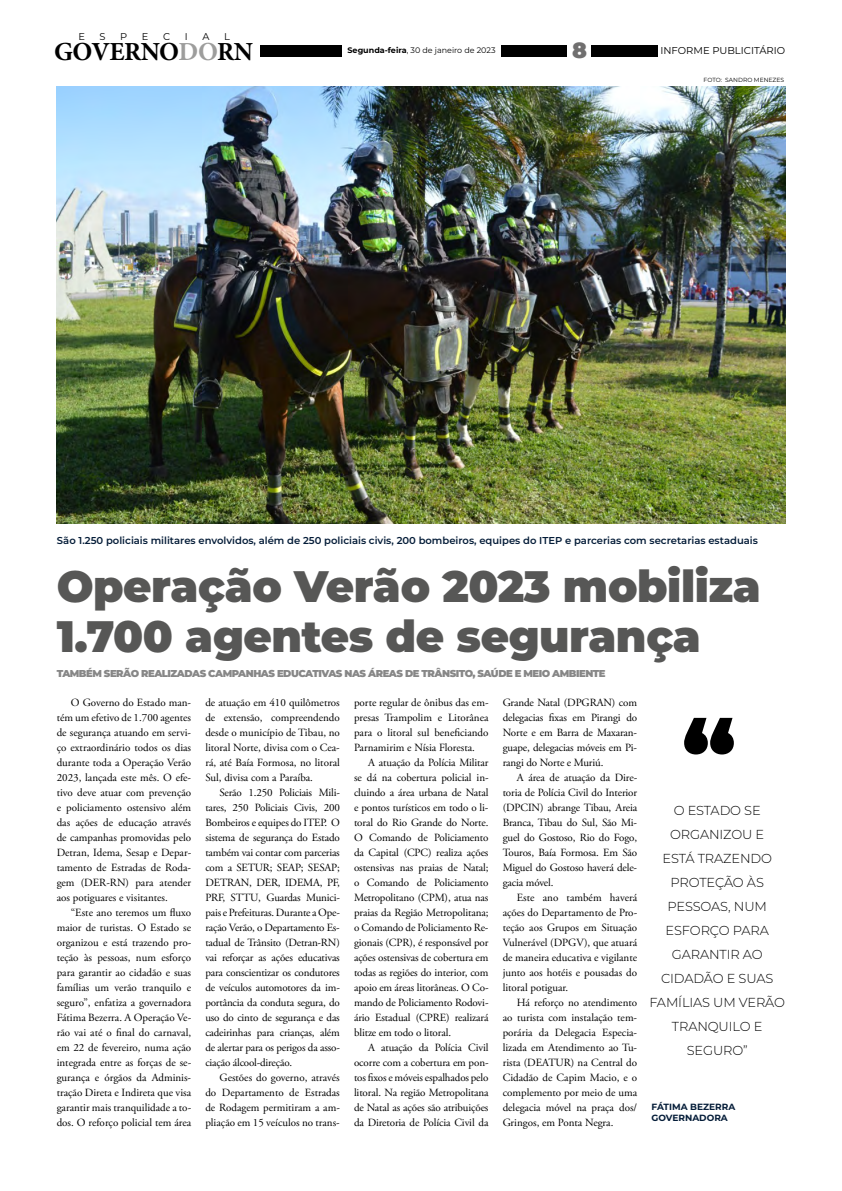
<style>
.page{position:relative;width:842px;height:1191px;background:#fff}
.page>*{position:absolute;margin:0;border:0;box-sizing:border-box;transform-origin:0 0}
.t1{font:900 89.7px "Montserrat";color:#000}
.t2{font:900 44px/50px "Montserrat";letter-spacing:-.01em;color:#575756}
.t3{font:700 26.1px "Minion Pro";letter-spacing:-.02em;color:#000}
.t4{font:900 22px "Montserrat";color:#706f6f}
.t5{font:300 13px/24px "Montserrat";letter-spacing:-.01em;color:#000;text-align:center}
.t6{font:11px/15px "Adobe Garamond Pro";color:#000;text-align:justify}
.t7{font:600 10px "Montserrat";color:#041c38}
.t8{font:900 10px "Montserrat";letter-spacing:-.05em;color:#878787}
.t9{font:10px "Montserrat";color:#000}
.t10{font:9.8px "Montserrat";color:#000}
.t11{font:700 9px/10.8px "Montserrat";color:#041c38}
.t12{font:8px "Montserrat";color:#000}
.t13{font:6px "Montserrat";color:#000}
.s1{color:#9d9d9c}
.s2{font-weight:700}
</style>
<div class="page">
<div style="left:261px;top:45px;width:81px;height:12px;background:#000"></div>
<div style="left:501px;top:45px;width:157px;height:12px;background:#000"></div>
<div style="left:568px;top:37px;width:23px;height:22px;background:#fff"></div>
<img style="left:57px;top:86px;width:728px;height:437px">
<p class="t10" style="left:78px;top:30px;width:8px">E</p>
<p class="t10" style="left:100px;top:30px;width:8px">S</p>
<p class="t10" style="left:120px;top:30px;width:9px">P</p>
<p class="t10" style="left:142px;top:30px;width:8px">E</p>
<p class="t10" style="left:163px;top:30px;width:9px">C</p>
<p class="t10" style="left:185px;top:30px;width:4px">I</p>
<p class="t10" style="left:202px;top:30px;width:9px">A</p>
<p class="t10" style="left:224px;top:30px;width:7px">L</p>
<h3 class="t4" style="left:572px;top:34px;width:16px">8</h3>
<h3 class="t3" style="left:54px;top:33px;width:201px">GOVERNO<span class="s1">DO</span>RN</h3>
<p class="t12" style="left:348px;top:45px;width:149px"><span class="s2">Segunda-feira</span>, 30 de janeiro de 2023</p>
<p class="t9" style="left:660px;top:44px;width:126px">INFORME PUBLICITÁRIO</p>
<p class="t13" style="left:704px;top:76px;width:82px">FOTO: SANDRO MENEZES</p>
<p class="t7" style="left:57px;top:533px;width:702px">São 1.250 policiais militares envolvidos, além de 250 policiais civis, 200 bombeiros, equipes do ITEP e parcerias com secretarias estaduais</p>
<h2 class="t2" style="left:57px;top:558px;width:706px">Operação Verão 2023 mobiliza<br>1.700 agentes de segurança</h2>
<p class="t6" style="left:57px;top:695px;width:136px;text-indent:14px">O Governo do Estado man&shy;tém um efetivo de 1.700 agentes de segurança atuando em servi&shy;ço extraordinário todos os dias durante toda a Operação Verão 2023, lançada este mês. O efe&shy;tivo deve atuar com prevenção e policiamento ostensivo além das ações de educação através de campanhas promovidas pelo Detran, Idema, Sesap e Depar&shy;tamento de Estradas de Roda&shy;gem (DER-RN) para atender aos potiguares e visitantes.</p>
<p class="t6" style="left:57px;top:905px;width:136px;text-indent:14px">“Este ano teremos um fluxo maior de turistas. O Estado se organizou e está trazendo pro&shy;teção às pessoas, num esforço para garantir ao cidadão e suas famílias um verão tranquilo e seguro”, enfatiza a governadora Fátima Bezerra. A Operação Ve&shy;rão vai até o final do carnaval, em 22 de fevereiro, numa ação integrada entre as forças de se&shy;gurança e órgãos da Adminis&shy;tração Direta e Indireta que visa garantir mais tranquilidade a to&shy;dos. O reforço policial tem área</p>
<p class="t8" style="left:57px;top:666px;width:550px">TAMBÉM SERÃO REALIZADAS CAMPANHAS EDUCATIVAS NAS ÁREAS DE TRÂNSITO, SAÚDE E MEIO AMBIENTE</p>
<p class="t6" style="left:205px;top:695px;width:136px">de atuação em 410 quilômetros de extensão, compreendendo desde o município de Tibau, no litoral Norte, divisa com o Cea&shy;rá, até Baía Formosa, no litoral Sul, divisa com a Paraíba.</p>
<p class="t6" style="left:205px;top:785px;width:136px;text-indent:14px">Serão 1.250 Policiais Mili&shy;tares, 250 Policiais Civis, 200<br>Bombeiros e equipes do ITEP. O sistema de segurança do Estado também vai contar com parcerias com a SETUR; SEAP; SESAP; DETRAN, DER, IDEMA, PF, PRF, STTU, Guardas Munici&shy;pais e Prefeituras. Durante a Ope&shy;ração Verão, o Departamento Es&shy;tadual de Trânsito (Detran-RN) vai reforçar as ações educativas para conscientizar os condutores de veículos automotores da im&shy;portância da conduta segura, do uso do cinto de segurança e das cadeirinhas para crianças, além de alertar para os perigos da asso&shy;ciação álcool-direção.</p>
<p class="t6" style="left:205px;top:1070px;width:136px;text-indent:14px">Gestões do governo, através do Departamento de Estradas de Rodagem permitiram a am&shy;pliação em 15 veículos no trans-</p>
<p class="t6" style="left:354px;top:695px;width:136px">porte regular de ônibus das em&shy;presas Trampolim e Litorânea para o litoral sul beneficiando Parnamirim e Nísia Floresta.</p>
<p class="t6" style="left:354px;top:755px;width:136px;text-indent:14px">A atuação da Polícia Militar se dá na cobertura policial in&shy;cluindo a área urbana de Natal e pontos turísticos em todo o li&shy;toral do Rio Grande do Norte.<br>O Comando de Policiamento da Capital (CPC) realiza ações ostensivas nas praias de Natal; o Comando de Policiamento Metropolitano (CPM), atua nas praias da Região Metropolitana; o Comando de Policiamento Re&shy;gionais (CPR), é responsável por ações ostensivas de cobertura em todas as regiões do interior, com apoio em áreas litorâneas. O Co&shy;mando de Policiamento Rodovi&shy;ário Estadual (CPRE) realizará blitze em todo o litoral.</p>
<p class="t6" style="left:354px;top:1040px;width:136px;text-indent:14px">A atuação da Polícia Civil ocorre com a cobertura em pon&shy;tos fixos e móveis espalhados pelo litoral. Na região Metropolitana de Natal as ações são atribuições da Diretoria de Polícia Civil da</p>
<p class="t6" style="left:503px;top:695px;width:136px">Grande Natal (DPGRAN) com delegacias fixas em Pirangi do Norte e em Barra de Maxaran&shy;guape, delegacias móveis em Pi&shy;rangi do Norte e Muriú.</p>
<p class="t6" style="left:503px;top:770px;width:136px;text-indent:14px">A área de atuação da Dire&shy;toria de Polícia Civil do Interior (DPCIN) abrange Tibau, Areia Branca, Tibau do Sul, São Mi&shy;guel do Gostoso, Rio do Fogo, Touros, Baía Formosa. Em São Miguel do Gostoso haverá dele&shy;gacia móvel.</p>
<p class="t6" style="left:503px;top:890px;width:136px;text-indent:14px">Este ano também haverá ações do Departamento de Pro&shy;teção aos Grupos em Situação Vulnerável (DPGV), que atuará de maneira educativa e vigilante junto aos hotéis e pousadas do litoral potiguar.</p>
<p class="t6" style="left:503px;top:995px;width:136px;text-indent:14px">Há reforço no atendimento ao turista com instalação tem&shy;porária da Delegacia Especia&shy;lizada em Atendimento ao Tu&shy;rista (DEATUR) na Central do Cidadão de Capim Macio, e o complemento por meio de uma delegacia móvel na praça dos/ Gringos, em Ponta Negra.</p>
<h1 class="t1" style="left:682px;top:685px;width:55px">“</h1>
<p class="t5" style="left:649px;top:798px;width:137px">O ESTADO SE<br>ORGANIZOU E<br>ESTÁ TRAZENDO<br>PROTEÇÃO ÀS<br>PESSOAS, NUM<br>ESFORÇO PARA<br>GARANTIR AO<br>CIDADÃO E SUAS<br>FAMÍLIAS UM VERÃO<br>TRANQUILO E<br>SEGURO”</p>
<p class="t11" style="left:651px;top:1101px;width:85px">FÁTIMA BEZERRA<br>GOVERNADORA</p>
</div>
